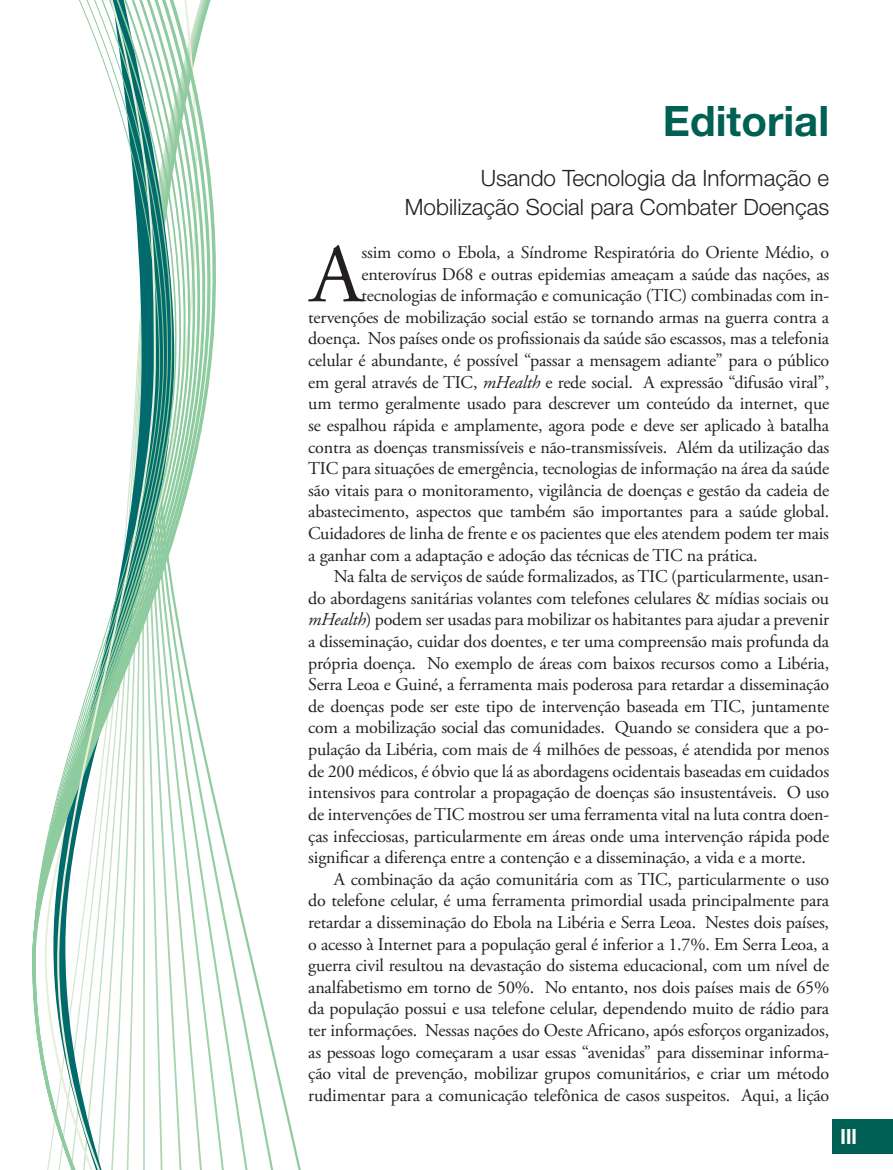
<style>
.page{position:relative;width:893px;height:1170px;background:#fff}
.page>*{position:absolute;margin:0;border:0;box-sizing:border-box;transform-origin:0 0}
.t1{font:83.1px "Adobe Garamond Pro";color:#231f20}
.t2{font:700 42px "Helvetica Neue LT Std";color:#006053}
.t3{font:300 22.5px/28.5px "Helvetica Neue LT Std";color:#231f20;text-align:right}
.t4{font:700 condensed 21px "Helvetica Neue LT Std";color:#fff}
.t5{font:18px "Adobe Garamond Pro";letter-spacing:-.01em;color:#231f20}
.s1{font-style:italic}
</style>
<div class="page">
<svg style="left:225px;top:841px;width:76px;height:328px"></svg>
<svg style="left:32px;top:0;width:193px;height:1169px"></svg>
<svg style="left:56px;top:0;width:101px;height:1169px"></svg>
<div style="left:832px;top:1118px;width:61px;height:35px;background:#006053"></div>
<h2 class="t2" style="left:663px;top:95px;width:168px">Editorial</h2>
<p class="t3" style="left:405px;top:163px;width:426px">Usando Tecnologia da Informação e<br>Mobilização Social para Combater Doenças</p>
<h1 class="t1" style="left:310px;top:225px;width:53px">A</h1>
<p class="t5" style="left:361px;top:241px;width:469px">ssim como o Ebola, a Síndrome Respiratória do Oriente Médio, o</p>
<p class="t5" style="left:361px;top:263px;width:469px">enterovírus D68 e outras epidemias ameaçam a saúde das nações, as</p>
<p class="t5" style="left:361px;top:285px;width:469px">tecnologias de informação e comunicação (TIC) combinadas com in-</p>
<p class="t5" style="left:308px;top:306px;width:522px">tervenções de mobilização social estão se tornando armas na guerra contra a</p>
<p class="t5" style="left:308px;top:328px;width:522px">doença. Nos países onde os profissionais da saúde são escassos, mas a telefonia</p>
<p class="t5" style="left:308px;top:349px;width:522px">celular é abundante, é possível “passar a mensagem adiante” para o público</p>
<p class="t5" style="left:308px;top:371px;width:522px">em geral através de TIC, <span class="s1">mHealth</span> e rede social. A expressão “difusão viral”,</p>
<p class="t5" style="left:308px;top:393px;width:522px">um termo geralmente usado para descrever um conteúdo da internet, que</p>
<p class="t5" style="left:308px;top:414px;width:522px">se espalhou rápida e amplamente, agora pode e deve ser aplicado à batalha</p>
<p class="t5" style="left:308px;top:436px;width:522px">contra as doenças transmissíveis e não-transmissíveis. Além da utilização das</p>
<p class="t5" style="left:308px;top:457px;width:522px">TIC para situações de emergência, tecnologias de informação na área da saúde</p>
<p class="t5" style="left:308px;top:479px;width:522px">são vitais para o monitoramento, vigilância de doenças e gestão da cadeia de</p>
<p class="t5" style="left:308px;top:501px;width:522px">abastecimento, aspectos que também são importantes para a saúde global.</p>
<p class="t5" style="left:308px;top:522px;width:522px">Cuidadores de linha de frente e os pacientes que eles atendem podem ter mais</p>
<p class="t5" style="left:308px;top:544px;width:451px">a ganhar com a adaptação e adoção das técnicas de TIC na prática.</p>
<p class="t5" style="left:334px;top:565px;width:497px">Na falta de serviços de saúde formalizados, as TIC (particularmente, usan-</p>
<p class="t5" style="left:308px;top:587px;width:522px">do abordagens sanitárias volantes com telefones celulares &amp; mídias sociais ou</p>
<p class="t5" style="left:308px;top:609px;width:522px"><span class="s1">mHealth</span>) podem ser usadas para mobilizar os habitantes para ajudar a prevenir</p>
<p class="t5" style="left:308px;top:630px;width:522px">a disseminação, cuidar dos doentes, e ter uma compreensão mais profunda da</p>
<p class="t5" style="left:308px;top:652px;width:522px">própria doença. No exemplo de áreas com baixos recursos como a Libéria,</p>
<p class="t5" style="left:308px;top:673px;width:522px">Serra Leoa e Guiné, a ferramenta mais poderosa para retardar a disseminação</p>
<p class="t5" style="left:308px;top:695px;width:522px">de doenças pode ser este tipo de intervenção baseada em TIC, juntamente</p>
<p class="t5" style="left:308px;top:717px;width:522px">com a mobilização social das comunidades. Quando se considera que a po-</p>
<p class="t5" style="left:308px;top:738px;width:522px">pulação da Libéria, com mais de 4 milhões de pessoas, é atendida por menos</p>
<p class="t5" style="left:308px;top:760px;width:522px">de 200 médicos, é óbvio que lá as abordagens ocidentais baseadas em cuidados</p>
<p class="t5" style="left:308px;top:781px;width:522px">intensivos para controlar a propagação de doenças são insustentáveis. O uso</p>
<p class="t5" style="left:308px;top:803px;width:522px">de intervenções de TIC mostrou ser uma ferramenta vital na luta contra doen-</p>
<p class="t5" style="left:308px;top:825px;width:522px">ças infecciosas, particularmente em áreas onde uma intervenção rápida pode</p>
<p class="t5" style="left:308px;top:846px;width:499px">significar a diferença entre a contenção e a disseminação, a vida e a morte.</p>
<p class="t5" style="left:334px;top:868px;width:497px">A combinação da ação comunitária com as TIC, particularmente o uso</p>
<p class="t5" style="left:308px;top:889px;width:522px">do telefone celular, é uma ferramenta primordial usada principalmente para</p>
<p class="t5" style="left:308px;top:911px;width:522px">retardar a disseminação do Ebola na Libéria e Serra Leoa. Nestes dois países,</p>
<p class="t5" style="left:308px;top:933px;width:522px">o acesso à Internet para a população geral é inferior a 1.7%. Em Serra Leoa, a</p>
<p class="t5" style="left:308px;top:954px;width:522px">guerra civil resultou na devastação do sistema educacional, com um nível de</p>
<p class="t5" style="left:308px;top:976px;width:522px">analfabetismo em torno de 50%. No entanto, nos dois países mais de 65%</p>
<p class="t5" style="left:308px;top:997px;width:522px">da população possui e usa telefone celular, dependendo muito de rádio para</p>
<p class="t5" style="left:308px;top:1019px;width:522px">ter informações. Nessas nações do Oeste Africano, após esforços organizados,</p>
<p class="t5" style="left:308px;top:1041px;width:522px">as pessoas logo começaram a usar essas “avenidas” para disseminar informa-</p>
<p class="t5" style="left:308px;top:1062px;width:522px">ção vital de prevenção, mobilizar grupos comunitários, e criar um método</p>
<p class="t5" style="left:308px;top:1084px;width:522px">rudimentar para a comunicação telefônica de casos suspeitos. Aqui, a lição</p>
<p class="t4" style="left:841px;top:1123px;width:18px">III</p>
</div>
